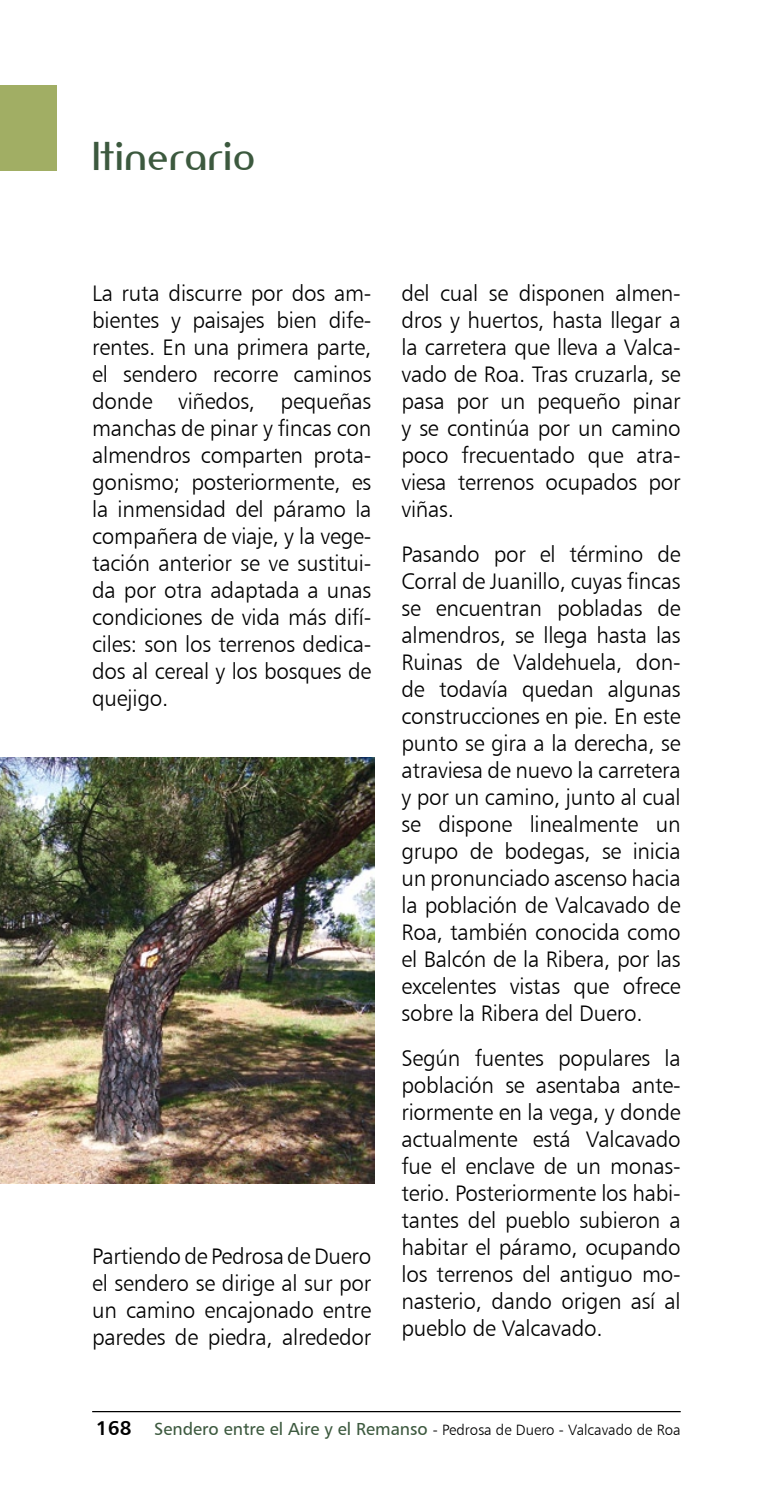
<style>
.page{position:relative;width:780px;height:1489px;background:#fff}
.page>*{position:absolute;margin:0;border:0;box-sizing:border-box;transform-origin:0 0}
.t1{font:37.5px "Amerika Sans";letter-spacing:.02em;color:#3c593e}
.t2{font:22.5px/27px "Humanist 777 BT Light B";letter-spacing:-.01em;color:#000;text-align:justify}
.t3{font:15px "Humanist 777 BT Light B";color:#000}
.s1{font-family:"Humanist 777 BT Bold B";font-size:20px}
.s2{font-family:"Humanist 777 BT Roman B";font-size:17.5px;color:#3c593e}
</style>
<div class="page">
<img style="left:0;top:758px;width:375px;height:425px">
<div style="left:0;top:85px;width:57px;height:85px;background:#a1ae64"></div>
<hr style="left:92px;top:1410px;width:588px;height:1px;background:#000">
<h1 class="t1" style="left:92px;top:132px;width:164px">Itinerario</h1>
<p class="t2" style="left:92px;top:279px;width:281px">La ruta discurre por dos am&shy;bientes y paisajes bien dife&shy;rentes. En una primera parte, el sendero recorre caminos donde viñedos, pequeñas manchas de pinar y fincas con almendros comparten prota&shy;gonismo; posteriormente, es la inmensidad del páramo la compañera de viaje, y la vege&shy;tación anterior se ve sustitui&shy;da por otra adaptada a unas condiciones de vida más difí&shy;ciles: son los terrenos dedica&shy;dos al cereal y los bosques de quejigo.</p>
<p class="t2" style="left:92px;top:1242px;width:281px">Partiendo de Pedrosa de Duero el sendero se dirige al sur por un camino encajonado entre paredes de piedra, alrededor</p>
<p class="t2" style="left:401px;top:279px;width:281px">del cual se disponen almen&shy;dros y huertos, hasta llegar a la carretera que lleva a Valca&shy;vado de Roa. Tras cruzarla, se pasa por un pequeño pinar y se continúa por un camino poco frecuentado que atra&shy;viesa terrenos ocupados por viñas.</p>
<p class="t2" style="left:401px;top:540px;width:281px">Pasando por el término de Corral de Juanillo, cuyas fincas se encuentran pobladas de almendros, se llega hasta las Ruinas de Valdehuela, don&shy;de todavía quedan algunas construcciones en pie. En este punto se gira a la derecha, se atraviesa de nuevo la carretera y por un camino, junto al cual se dispone linealmente un grupo de bodegas, se inicia un pronunciado ascenso hacia la población de Valcavado de Roa, también conocida como el Balcón de la Ribera, por las excelentes vistas que ofrece sobre la Ribera del Duero.</p>
<p class="t2" style="left:401px;top:1043px;width:281px">Según fuentes populares la población se asentaba ante&shy;riormente en la vega, y donde actualmente está Valcavado fue el enclave de un monas&shy;terio. Posteriormente los habi&shy;tantes del pueblo subieron a habitar el páramo, ocupando los terrenos del antiguo mo&shy;nasterio, dando origen así al pueblo de Valcavado.</p>
<p class="t3" style="left:96px;top:1420px;width:586px"><span class="s1">168</span> <span class="s2">Sendero entre el Aire y el Remanso</span> - Pedrosa de Duero - Valcavado de Roa</p>
</div>
